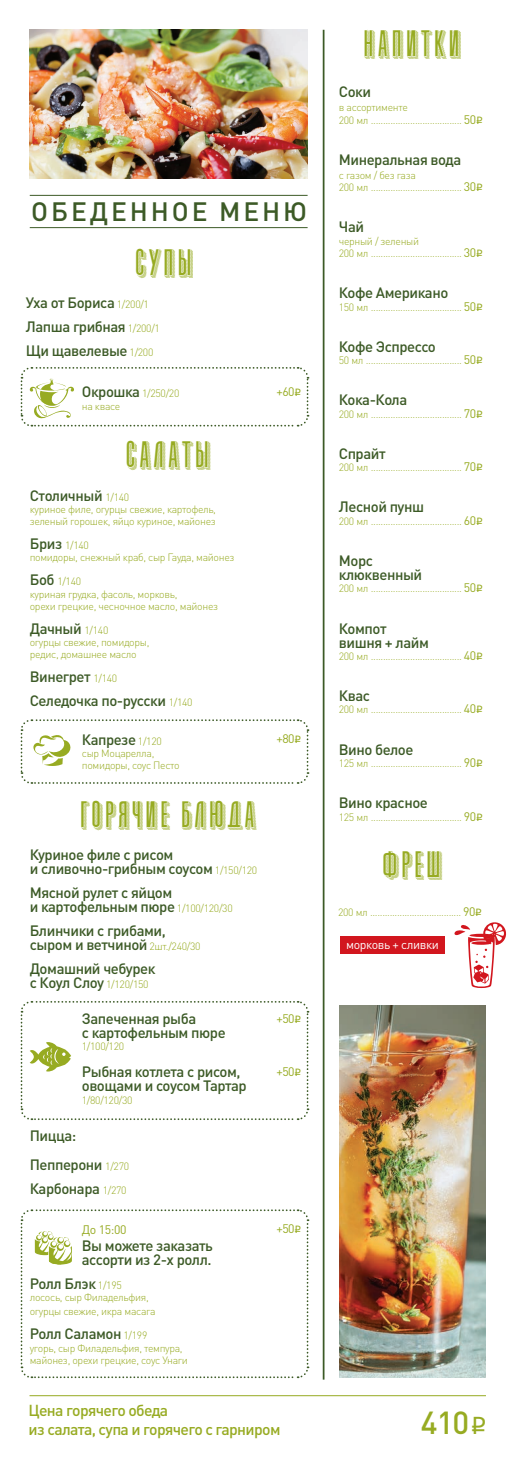
<style>
.page{position:relative;width:516px;height:1464px;background:#fff}
.page>*{position:absolute;margin:0;border:0;box-sizing:border-box;transform-origin:0 0}
.t1{font:35px "Graphique Pro Next Co";color:#97ab22}
.t2{font:500 31.5px "DIN Pro";color:#97ab22}
.t3{font:500 26.25px "DIN Pro";letter-spacing:.11em;color:#3c5a26}
.t4{font:500 15.75px/18.9px "DIN Pro";letter-spacing:-.04em;color:#97ab22}
.t5{font:500 14.88px/14px "DIN Pro";letter-spacing:-.03em;color:#3c5a26}
.t6{font:12.25px "DIN Pro";letter-spacing:-.06em;color:#97ab22}
.t7{font:12.25px "DIN Pro";letter-spacing:-.03em;color:#fff}
.t8{font:300 10.5px/12.2px "DIN Pro";letter-spacing:-.03em;color:#97ab22}
.s1{font-weight:300;font-size:10.5px;color:#97ab22}
.s2{font-weight:500;font-size:14.88px;color:#3c5a26}
.s3{font-family:"ALS Rubl";font-size:10.5px}
.s4{font-weight:400;font-size:12.25px}
.s5{font-family:"ALS Rubl";font-weight:400}
.s6{font-family:"ALS Rubl";font-weight:400;font-size:24.5px}
</style>
<div class="page">
<hr style="left:30px;top:195px;width:278px;height:1px;background:#3c5a26">
<hr style="left:30px;top:227px;width:278px;height:1px;background:#3c5a26">
<hr style="left:323px;top:30px;width:1px;height:1349px;background:#3c5a26">
<hr style="left:30px;top:1395px;width:456px;height:1px;background:#97ab22">
<img style="left:30px;top:30px;width:278px;height:149px">
<svg style="left:20px;top:367px;width:289px;height:60px"></svg>
<svg style="left:454px;top:922px;width:52px;height:66px"></svg>
<div style="left:340px;top:936px;width:104px;height:18px;background:#d2161e"></div>
<svg style="left:20px;top:1209px;width:289px;height:170px"></svg>
<img style="left:340px;top:1005px;width:146px;height:372px">
<svg style="left:20px;top:1001px;width:289px;height:120px"></svg>
<svg style="left:20px;top:719px;width:289px;height:65px"></svg>
<h3 class="t3" style="left:31px;top:190px;width:277px">ОБЕДЕННОЕ МЕНЮ</h3>
<h1 class="t1" style="left:134px;top:240px;width:62px">Супы</h1>
<h3 class="t5" style="left:26px;top:289px;width:136px;line-height:24px">Уха от Бориса <span class="s1">1/200/1<br></span>Лапша грибная <span class="s1">1/200/1<br></span>Щи щавелевые <span class="s1">1/200</span></h3>
<p class="t8" style="left:82px;top:386px;width:99px"><span class="s2">Окрошка</span> 1/250/20 на квасе</p>
<p class="t6" style="left:276px;top:382px;width:26px">+60 <span class="s3">q</span></p>
<h1 class="t1" style="left:125px;top:433px;width:89px">Салаты</h1>
<h3 class="t5" style="left:30px;top:486px;width:101px">Столичный <span class="s1">1/140</span></h3>
<p class="t8" style="left:30px;top:502px;width:188px">куриное филе, огурцы свежие, картофель, зеленый горошек, яйцо куриное, майонез</p>
<p class="t8" style="left:30px;top:538px;width:206px"><span class="s2">Бриз</span> 1/140<br>помидоры, снежный краб, сыр Гауда, майонез</p>
<p class="t8" style="left:30px;top:574px;width:190px"><span class="s2">Боб</span> 1/140<br>куриная грудка, фасоль, морковь,<br>орехи грецкие, чесночное масло, майонез</p>
<h3 class="t5" style="left:30px;top:619px;width:80px">Дачный <span class="s1">1/140</span></h3>
<p class="t8" style="left:30px;top:635px;width:121px">огурцы свежие, помидоры, редис, домашнее масло</p>
<h3 class="t5" style="left:30px;top:663px;width:164px;line-height:24px">Винегрет <span class="s1">1/140<br></span>Селедочка по-русски <span class="s1">1/140</span></h3>
<h3 class="t5" style="left:82px;top:731px;width:81px">Капрезе <span class="s1">1/120</span></h3>
<p class="t8" style="left:82px;top:746px;width:99px">сыр Моцарелла, помидоры, соус Песто</p>
<h1 class="t1" style="left:79px;top:792px;width:180px">Горячие блюда</h1>
<h3 class="t5" style="left:30px;top:846px;width:229px">Куриное филе с рисом<br>и сливочно-грибным соусом <span class="s1">1/150/120</span></h3>
<h3 class="t5" style="left:30px;top:884px;width:204px">Мясной рулет с яйцом<br>и картофельным пюре <span class="s1">1/100/120/30</span></h3>
<h3 class="t5" style="left:30px;top:922px;width:172px">Блинчики с грибами, сыром и ветчиной <span class="s1">2шт./240/30</span></h3>
<h3 class="t5" style="left:30px;top:960px;width:127px">Домашний чебурек с Коул Слоу <span class="s1">1/120/150</span></h3>
<h3 class="t5" style="left:82px;top:1010px;width:145px">Запеченная рыба<br>с картофельным пюре</h3>
<p class="t8" style="left:82px;top:1039px;width:44px">1/100/120</p>
<h3 class="t5" style="left:82px;top:1063px;width:166px">Рыбная котлета с рисом, овощами и соусом Тартар</h3>
<p class="t8" style="left:82px;top:1092px;width:52px">1/80/120/30</p>
<h3 class="t5" style="left:30px;top:1119px;width:101px;line-height:28.9px">Пицца:<br>Пепперони <span class="s1">1/270</span></h3>
<h3 class="t5" style="left:30px;top:1179px;width:98px">Карбонара <span class="s1">1/270</span></h3>
<p class="t6" style="left:276px;top:729px;width:26px">+80 <span class="s3">q</span></p>
<p class="t6" style="left:276px;top:1008px;width:26px">+50 <span class="s3">q</span></p>
<p class="t6" style="left:276px;top:1061px;width:26px">+50 <span class="s3">q</span></p>
<p class="t6" style="left:82px;top:1219px;width:46px">До 15:00</p>
<p class="t6" style="left:276px;top:1218px;width:26px">+50 <span class="s3">q</span></p>
<h3 class="t5" style="left:82px;top:1237px;width:133px">Вы можете заказать ассорти из 2-х ролл.</h3>
<h3 class="t5" style="left:30px;top:1275px;width:94px">Ролл Блэк <span class="s1">1/195</span></h3>
<p class="t8" style="left:30px;top:1289px;width:127px;line-height:14px">лосось, сыр Филадельфия, огурцы свежие, икра масага</p>
<h3 class="t5" style="left:30px;top:1325px;width:119px">Ролл Саламон <span class="s1">1/199</span></h3>
<p class="t8" style="left:30px;top:1340px;width:160px">угорь, сыр Филадельфия, темпура, майонез, орехи грецкие, соус Унаги</p>
<h1 class="t1" style="left:362px;top:22px;width:102px">Напитки</h1>
<h3 class="t5" style="left:339px;top:83px;width:34px">Соки</h3>
<p class="t8" style="left:339px;top:100px;width:145px">в ассортименте<br>200 мл ..................................... <span class="s4">50</span><span class="s5">q</span></p>
<h3 class="t5" style="left:339px;top:151px;width:124px">Минеральная вода</h3>
<p class="t8" style="left:339px;top:168px;width:145px">с газом / без газа<br>200 мл ..................................... <span class="s4">30</span><span class="s5">q</span></p>
<h3 class="t5" style="left:339px;top:218px;width:27px">Чай</h3>
<p class="t8" style="left:339px;top:234px;width:145px">черный / зеленый<br>200 мл ..................................... <span class="s4">30</span><span class="s5">q</span></p>
<h3 class="t5" style="left:339px;top:284px;width:111px">Кофе Американо</h3>
<p class="t8" style="left:339px;top:300px;width:145px">150 мл ..................................... <span class="s4">50</span><span class="s5">q</span></p>
<h3 class="t5" style="left:339px;top:338px;width:99px">Кофе Эспрессо</h3>
<p class="t8" style="left:339px;top:353px;width:145px">50 мл ....................................... <span class="s4">50</span><span class="s5">q</span></p>
<h3 class="t5" style="left:339px;top:391px;width:70px">Кока-Кола</h3>
<p class="t8" style="left:339px;top:407px;width:145px">200 мл ..................................... <span class="s4">70</span><span class="s5">q</span></p>
<h3 class="t5" style="left:339px;top:445px;width:48px">Спрайт</h3>
<p class="t8" style="left:339px;top:460px;width:145px">200 мл ..................................... <span class="s4">70</span><span class="s5">q</span></p>
<h3 class="t5" style="left:339px;top:498px;width:87px">Лесной пунш</h3>
<p class="t8" style="left:339px;top:514px;width:145px">200 мл ..................................... <span class="s4">60</span><span class="s5">q</span></p>
<h3 class="t5" style="left:339px;top:552px;width:85px">Морс клюквенный</h3>
<p class="t8" style="left:339px;top:581px;width:145px">200 мл ..................................... <span class="s4">50</span><span class="s5">q</span></p>
<h3 class="t5" style="left:339px;top:619px;width:92px">Компот вишня + лайм</h3>
<p class="t8" style="left:339px;top:649px;width:145px">200 мл ..................................... <span class="s4">40</span><span class="s5">q</span></p>
<h3 class="t5" style="left:339px;top:687px;width:33px">Квас</h3>
<p class="t8" style="left:339px;top:702px;width:145px">200 мл ..................................... <span class="s4">40</span><span class="s5">q</span></p>
<h3 class="t5" style="left:339px;top:740px;width:76px">Вино белое</h3>
<p class="t8" style="left:339px;top:756px;width:145px">125 мл ..................................... <span class="s4">90</span><span class="s5">q</span></p>
<h3 class="t5" style="left:339px;top:794px;width:91px">Вино красное</h3>
<p class="t8" style="left:339px;top:809px;width:145px">125 мл ..................................... <span class="s4">90</span><span class="s5">q</span></p>
<h1 class="t1" style="left:381px;top:842px;width:64px">Фреш</h1>
<p class="t8" style="left:338px;top:905px;width:145px">200 мл ..................................... <span class="s4">90</span><span class="s5">q</span></p>
<p class="t7" style="left:346px;top:935px;width:94px">морковь + сливки</p>
<h3 class="t4" style="left:29px;top:1399px;width:253px">Цена горячего обеда<br>из салата, супа и горячего c гарниром</h3>
<h2 class="t2" style="left:421px;top:1397px;width:67px">410 <span class="s6">q</span></h2>
</div>
